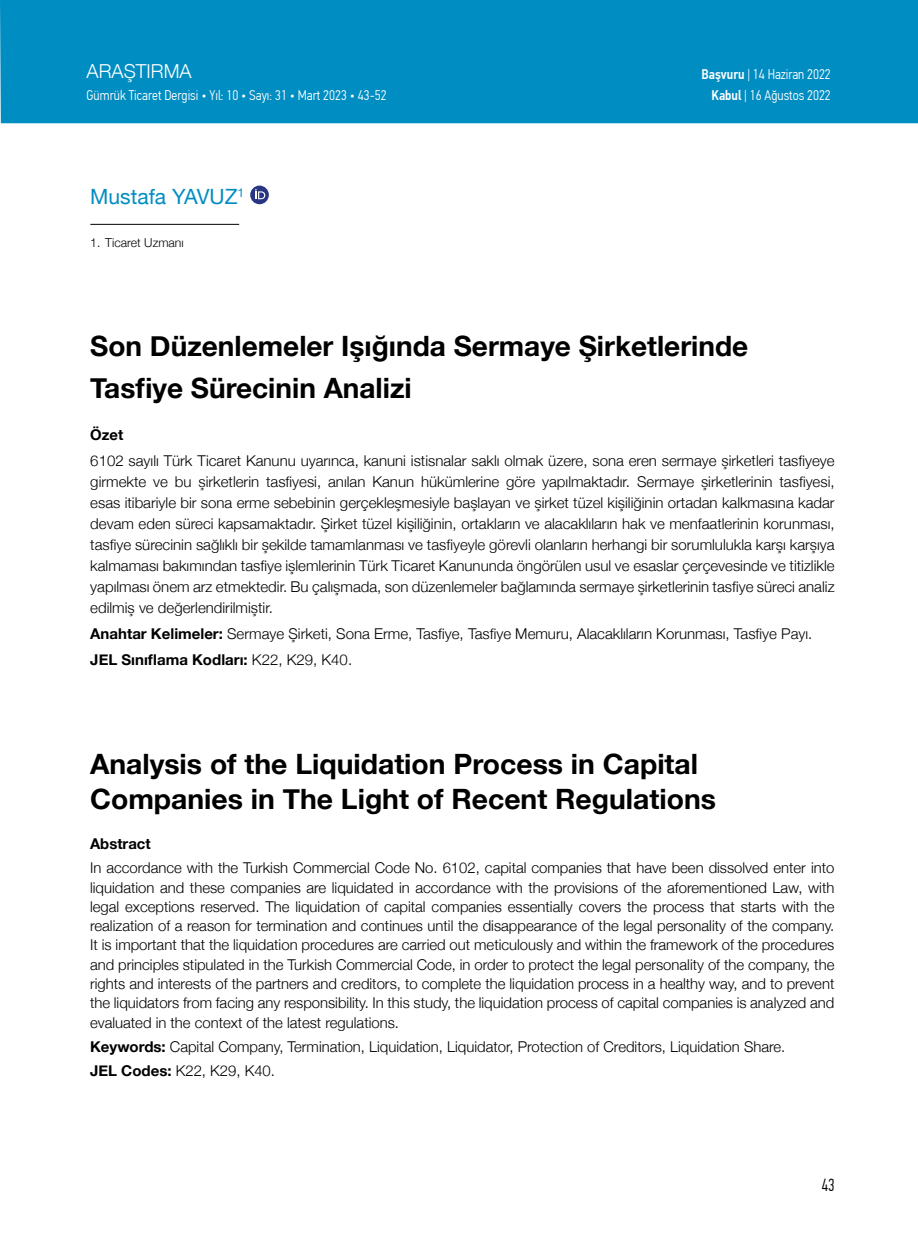
<style>
.page{position:relative;width:918px;height:1241px;background:#fff}
.page>*{position:absolute;margin:0;border:0;box-sizing:border-box;transform-origin:0 0}
.t1{font:700 28px/42px "Helvetica Neue";color:#000}
.t2{font:21px "Helvetica Neue";color:#008dc2}
.t3{font:300 19.25px "Helvetica Neue";color:#fff}
.t4{font:300 17.5px "PF Din Text Comp Pro";color:#000}
.t5{font:300 14.88px/19.2px "Helvetica Neue";color:#000;text-align:justify}
.t6{font:700 14.88px "Helvetica Neue";color:#000}
.t7{font:300 14px/21px "PF Din Text Cond Pro";color:#fff;text-align:right}
.t8{font:300 12.25px "Helvetica Neue";color:#000}
.s1{font-weight:500}
.s2{font-weight:700}
</style>
<div class="page">
<div style="left:0;top:0;width:918px;height:123px;background:#008dc2"></div>
<svg style="left:250px;top:185px;width:19px;height:19px"></svg>
<svg style="left:255px;top:189px;width:10px;height:10px"></svg>
<hr style="left:90px;top:224px;width:149px;height:1px;background:#000">
<p class="t3" style="left:87px;top:56px;width:106px">ARAŞTIRMA</p>
<p class="t7" style="left:87px;top:85px;width:302px">Gümrük Ticaret Dergisi • Yıl: 10 • Sayı: 31 • Mart 2023 • 43-52</p>
<h2 class="t2" style="left:90px;top:181px;width:156px">Mustafa YAVUZ<sup>1</sup></h2>
<p class="t8" style="left:90px;top:233px;width:95px">1. Ticaret Uzmanı</p>
<p class="t7" style="left:701px;top:64px;width:131px"><span class="s1">Başvuru</span> | 14 Haziran 2022<br><span class="s1">Kabul</span> | 16 Ağustos 2022</p>
<h1 class="t1" style="left:90px;top:326px;width:659px">Son Düzenlemeler Işığında Sermaye Şirketlerinde<br>Tasfiye Sürecinin Analizi</h1>
<p class="t6" style="left:90px;top:423px;width:35px">Özet</p>
<p class="t5" style="left:90px;top:449px;width:746px;line-height:21px">6102 sayılı Türk Ticaret Kanunu uyarınca, kanuni istisnalar saklı olmak üzere, sona eren sermaye şirketleri tasfiyeye girmekte ve bu şirketlerin tasfiyesi, anılan Kanun hükümlerine göre yapılmaktadır. Sermaye şirketlerinin tasfiyesi, esas itibariyle bir sona erme sebebinin gerçekleşmesiyle başlayan ve şirket tüzel kişiliğinin ortadan kalkmasına kadar devam eden süreci kapsamaktadır. Şirket tüzel kişiliğinin, ortakların ve alacaklıların hak ve menfaatlerinin korunması, tasfiye sürecinin sağlıklı bir şekilde tamamlanması ve tasfiyeyle görevli olanların herhangi bir sorumlulukla karşı karşıya kalmaması bakımından tasfiye işlemlerinin Türk Ticaret Kanununda öngörülen usul ve esaslar çerçevesinde ve titizlikle yapılması önem arz etmektedir. Bu çalışmada, son düzenlemeler bağlamında sermaye şirketlerinin tasfiye süreci analiz edilmiş ve değerlendirilmiştir.</p>
<p class="t5" style="left:90px;top:619px;width:723px;line-height:25.9px"><span class="s2">Anahtar Kelimeler:</span> Sermaye Şirketi, Sona Erme, Tasfiye, Tasfiye Memuru, Alacaklıların Korunması, Tasfiye Payı.<br><span class="s2">JEL Sınıflama Kodları:</span> K22, K29, K40.</p>
<h1 class="t1" style="left:90px;top:747px;width:627px;line-height:35px">Analysis of the Liquidation Process in Capital<br>Companies in The Light of Recent Regulations</h1>
<p class="t6" style="left:90px;top:832px;width:62px">Abstract</p>
<p class="t5" style="left:90px;top:857px;width:746px">In accordance with the Turkish Commercial Code No. 6102, capital companies that have been dissolved enter into liquidation and these companies are liquidated in accordance with the provisions of the aforementioned Law, with legal exceptions reserved. The liquidation of capital companies essentially covers the process that starts with the realization of a reason for termination and continues until the disappearance of the legal personality of the company.<br>It is important that the liquidation procedures are carried out meticulously and within the framework of the procedures and principles stipulated in the Turkish Commercial Code, in order to protect the legal personality of the company, the rights and interests of the partners and creditors, to complete the liquidation process in a healthy way, and to prevent the liquidators from facing any responsibility. In this study, the liquidation process of capital companies is analyzed and evaluated in the context of the latest regulations.</p>
<p class="t5" style="left:90px;top:1033px;width:697px;line-height:24.2px"><span class="s2">Keywords:</span> Capital Company, Termination, Liquidation, Liquidator, Protection of Creditors, Liquidation Share.<br><span class="s2">JEL Codes:</span> K22, K29, K40.</p>
<p class="t4" style="left:822px;top:1174px;width:14px">43</p>
</div>
